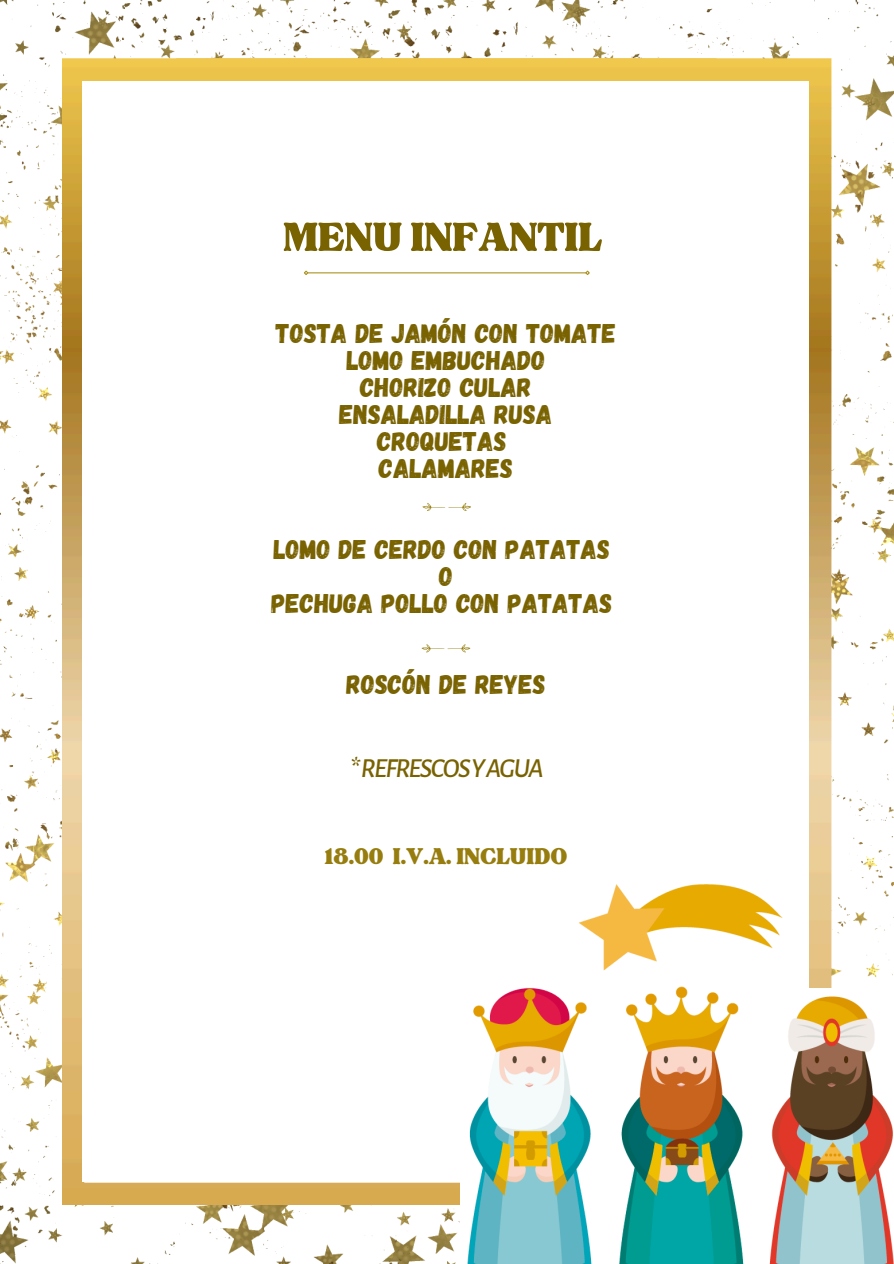
<style>
.page{position:relative;width:894px;height:1264px;background:#fff}
.page>*{position:absolute;margin:0;border:0;box-sizing:border-box;transform-origin:0 0}
.t1{font:55.5px "TAN Tangkiwood Display";color:#796200}
.t2{font:31.5px "TAN Tangkiwood Display";color:#967d0e}
.t3{font:27px "Gagalin";color:#796200}
.t4{font:italic 500 27px "Alegreya Sans SC";letter-spacing:-.055em;color:#796200}
</style>
<div class="page">
<img style="left:0;top:0;width:893px;height:1263px">
<img style="left:716px;top:58px;width:115px;height:930px">
<img style="left:62px;top:58px;width:654px;height:1146px">
<div style="left:82px;top:82px;width:726px;height:1100px;background:#fff"></div>
<img style="left:790px;top:988px;width:103px;height:275px">
<img style="left:460px;top:884px;width:330px;height:379px">
<hr style="left:307px;top:272px;width:279px;height:1px;background:#ad9322">
<svg style="left:304px;top:270px;width:5px;height:5px"></svg>
<svg style="left:584px;top:270px;width:6px;height:5px"></svg>
<svg style="left:422px;top:503px;width:49px;height:7px"></svg>
<svg style="left:421px;top:644px;width:49px;height:8px"></svg>
<p class="t1" style="left:283px;top:216px;width:320px">MENU INFANTIL</p>
<h1 class="t3" style="left:276px;top:316px;width:341px">TOSTA DE JAMÓN CON TOMATE</h1>
<p class="t3" style="left:346px;top:343px;width:200px">LOMO EMBUCHADO</p>
<p class="t3" style="left:360px;top:370px;width:173px">CHORIZO CULAR</p>
<p class="t3" style="left:339px;top:397px;width:214px">ENSALADILLA RUSA</p>
<p class="t3" style="left:377px;top:424px;width:131px">CROQUETAS</p>
<p class="t3" style="left:379px;top:451px;width:136px">CALAMARES</p>
<p class="t3" style="left:273px;top:532px;width:338px">LOMO DE CERDO CON PATATAS</p>
<p class="t3" style="left:439px;top:559px;width:15px">O</p>
<p class="t3" style="left:271px;top:586px;width:342px">PECHUGA POLLO CON PATATAS</p>
<p class="t3" style="left:346px;top:667px;width:201px">ROSCÓN DE REYES</p>
<p class="t4" style="left:350px;top:755px;width:195px">*REFRESCOSYAGUA</p>
<p class="t2" style="left:324px;top:844px;width:244px">18.00 I.V.A. INCLUIDO</p>
</div>
